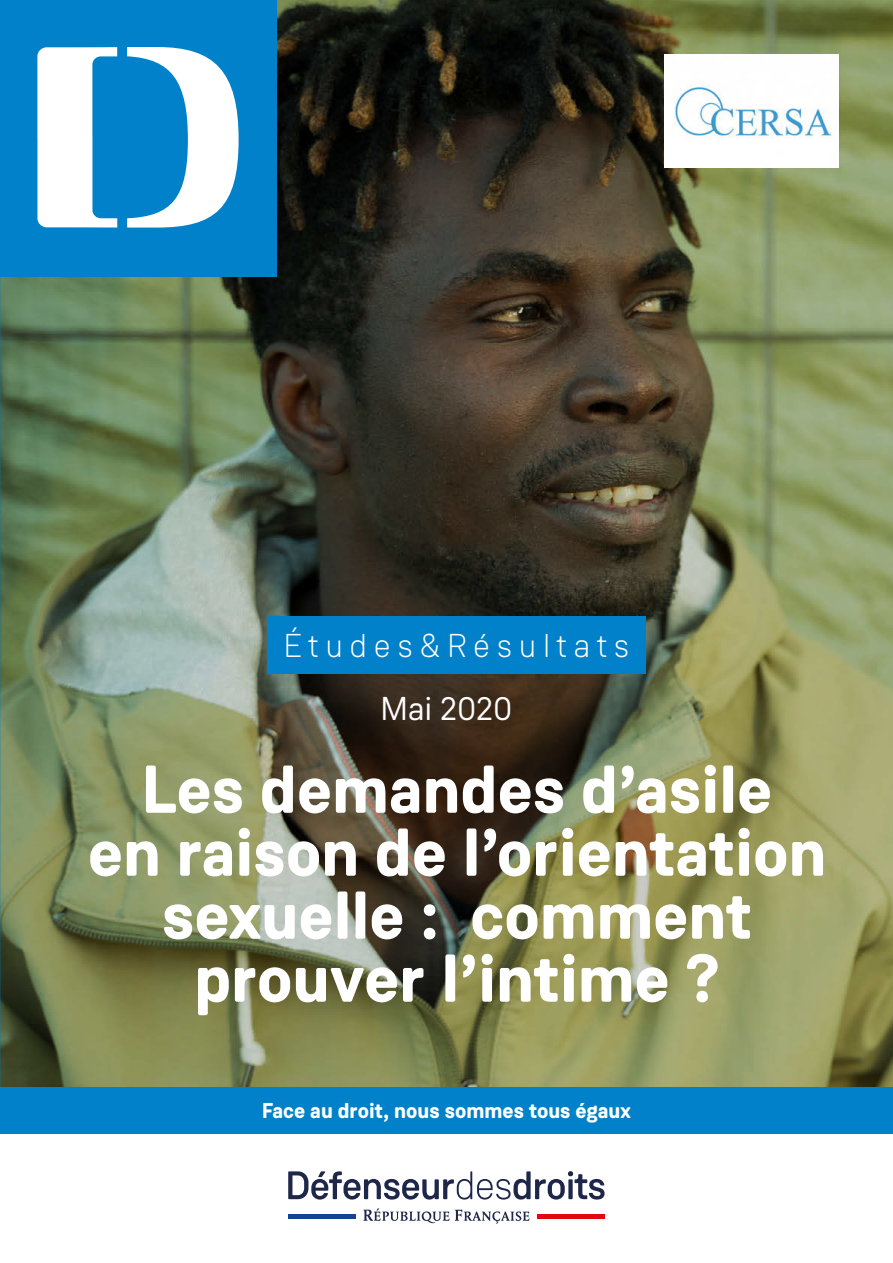
<style>
.page{position:relative;width:893px;height:1263px;background:#fff}
.page>*{position:absolute;margin:0;border:0;box-sizing:border-box;transform-origin:0 0}
.t1{font:700 67.5px/63px "Weissenhof Grotesk";color:#fff;text-align:center}
.t2{font:300 33px "Weissenhof Grotesk";letter-spacing:.2em;color:#fff}
.t3{font:33px "Weissenhof Grotesk";color:#fff}
.t4{font:700 21.45px "Weissenhof Grotesk";color:#fff}
</style>
<div class="page">
<img style="left:0;top:0;width:893px;height:1087px">
<div style="left:0;top:0;width:276px;height:276px;background:#0081c9"></div>
<svg style="left:127px;top:47px;width:112px;height:181px"></svg>
<svg style="left:37px;top:47px;width:80px;height:181px"></svg>
<div style="left:0;top:1087px;width:893px;height:47px;background:#0081c9"></div>
<div style="left:267px;top:616px;width:379px;height:58px;background:#0081c9"></div>
<svg style="left:363px;top:1208px;width:167px;height:15px"></svg>
<hr style="left:288px;top:1214px;width:68px;height:4px;background:#164194">
<hr style="left:537px;top:1214px;width:68px;height:4px;background:#e30613">
<svg style="left:288px;top:1171px;width:317px;height:28px"></svg>
<img style="left:664px;top:54px;width:175px;height:113px">
<p class="t2" style="left:283px;top:626px;width:347px">Études&amp;Résultats</p>
<p class="t3" style="left:380px;top:688px;width:134px">Mai 2020</p>
<p class="t1" style="left:88px;top:759px;width:740px">Les demandes d’asile<br>en raison de l’orientation sexuelle : comment prouver l’intime ?</p>
<p class="t4" style="left:262px;top:1097px;width:370px">Face au droit, nous sommes tous égaux</p>
</div>
